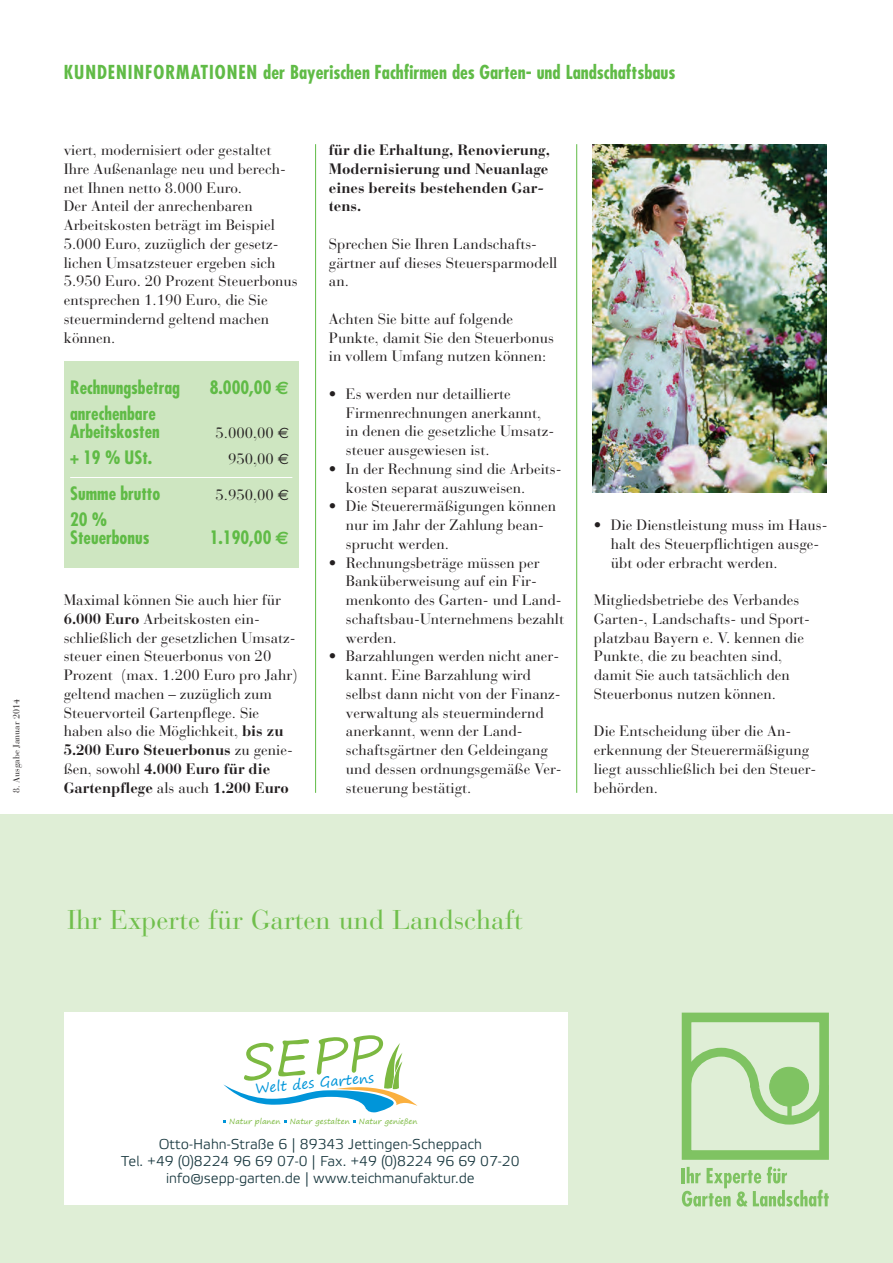
<style>
.page{position:relative;width:893px;height:1263px;background:#fff}
.page>*{position:absolute;margin:0;border:0;box-sizing:border-box;transform-origin:0 0}
.t1{font:50.55px "Segoe Print";color:#7cb941}
.t2{font:27px "Bauer Bodoni";color:#70bf4c}
.t3{font:700 condensed 18.75px "Futura";color:#60bb46}
.t4{font:700 condensed 18px/18px "Futura";color:#60bb46}
.t5{font:15px/18.8px "Bauer Bodoni";color:#231f20}
.t6{font:700 15px/18.8px "Bauer Bodoni";color:#231f20}
.t7{font:300 14.25px/17.1px "Etelka";color:#19383f;text-align:center}
.t8{font:13.8px "Segoe Print";color:#0095d9}
.t9{font:9px "Bauer Bodoni";color:#231f20}
.t10{font:7.65px "Segoe Print";color:#7cb941}
.s1{font-family:"Euro Sans";font-stretch:normal}
.s2{font-family:"Euro Sans"}
.s3{font-weight:700}
</style>
<div class="page">
<div style="left:0;top:815px;width:893px;height:448px;background:#dfeed6"></div>
<div style="left:64px;top:1012px;width:503px;height:193px;background:#fff"></div>
<div style="left:682px;top:1012px;width:147px;height:148px;border:10px solid #7fc362"></div>
<svg style="left:682px;top:1012px;width:147px;height:117px"></svg>
<svg style="left:682px;top:1167px;width:147px;height:39px"></svg>
<hr style="left:576px;top:144px;width:1px;height:649px;background:#60bb46">
<img style="left:592px;top:144px;width:234px;height:349px">
<hr style="left:315px;top:144px;width:1px;height:649px;background:#60bb46">
<div style="left:64px;top:361px;width:235px;height:207px;background:#cee6c1"></div>
<hr style="left:70px;top:477px;width:222px;height:1px;background:#fff">
<svg style="left:223px;top:1043px;width:194px;height:70px"></svg>
<p class="t9" style="left:11px;top:793px;width:95px;rotate:-90deg">8. Ausgabe Januar 2014</p>
<p class="t3" style="left:64px;top:60px;width:613px">KUNDENINFORMATIONEN der Bayerischen Fachfirmen des Garten- und Landschaftsbaus</p>
<p class="t5" style="left:64px;top:141px;width:235px">viert, modernisiert oder gestaltet<br>Ihre Außenanlage neu und berech&shy;net Ihnen netto 8.000 Euro.<br>Der Anteil der anrechenbaren<br>Arbeitskosten beträgt im Beispiel<br>5.000 Euro, zuzüglich der gesetz&shy;lichen Umsatzsteuer ergeben sich<br>5.950 Euro. 20 Prozent Steuerbonus entsprechen 1.190 Euro, die Sie steuermindernd geltend machen können.</p>
<p class="t4" style="left:70px;top:378px;width:111px">Rechnungsbetrag</p>
<p class="t4" style="left:210px;top:378px;width:81px">8.000,00 <span class="s1">€</span></p>
<p class="t4" style="left:70px;top:404px;width:91px">anrechenbare<br>Arbeitskosten</p>
<p class="t5" style="left:216px;top:424px;width:75px">5.000,00 <span class="s2">€</span></p>
<p class="t4" style="left:70px;top:449px;width:84px">+ 19 % USt.</p>
<p class="t5" style="left:228px;top:450px;width:63px">950,00 <span class="s2">€</span></p>
<p class="t4" style="left:70px;top:484px;width:92px">Summe brutto</p>
<p class="t5" style="left:216px;top:485px;width:75px">5.950,00 <span class="s2">€</span></p>
<p class="t4" style="left:70px;top:510px;width:81px">20 %<br>Steuerbonus</p>
<p class="t4" style="left:210px;top:528px;width:81px">1.190,00 <span class="s1">€</span></p>
<p class="t5" style="left:64px;top:591px;width:236px">Maximal können Sie auch hier für<br><span class="s3">6.000 Euro</span> Arbeitskosten ein&shy;schließlich der gesetzlichen Umsatz&shy;steuer einen Steuerbonus von 20<br>Prozent (max. 1.200 Euro pro Jahr) geltend machen – zuzüglich zum<br>Steuervorteil Gartenpflege. Sie haben also die Möglichkeit, <span class="s3">bis zu<br>5.200 Euro Steuerbonus</span> zu genie&shy;ßen, sowohl <span class="s3">4.000 Euro für die<br>Gartenpflege</span> als auch <span class="s3">1.200 Euro</span></p>
<p class="t6" style="left:329px;top:141px;width:223px">für die Erhaltung, Renovierung,<br>Modernisierung und Neuanlage eines bereits bestehenden Gar&shy;tens.</p>
<p class="t5" style="left:329px;top:234px;width:230px">Sprechen Sie Ihren Landschafts&shy;gärtner auf dieses Steuersparmodell an.</p>
<p class="t5" style="left:329px;top:309px;width:227px">Achten Sie bitte auf folgende<br>Punkte, damit Sie den Steuerbonus in vollem Umfang nutzen können:</p>
<p class="t5" style="left:346px;top:384px;width:210px;text-indent:-17px">• Es werden nur detaillierte<br>Firmenrechnungen anerkannt, in denen die gesetzliche Umsatz&shy;steuer ausgewiesen ist.</p>
<p class="t5" style="left:346px;top:459px;width:217px;text-indent:-17px">• In der Rechnung sind die Arbeits&shy;kosten separat auszuweisen.</p>
<p class="t5" style="left:346px;top:497px;width:212px;text-indent:-17px">• Die Steuerermäßigungen können nur im Jahr der Zahlung bean&shy;sprucht werden.</p>
<p class="t5" style="left:346px;top:553px;width:220px;text-indent:-17px">• Rechnungsbeträge müssen per<br>Banküberweisung auf ein Fir&shy;menkonto des Garten- und Land&shy;schaftsbau-Unternehmens bezahlt werden.</p>
<p class="t5" style="left:346px;top:647px;width:217px;text-indent:-17px">• Barzahlungen werden nicht aner&shy;kannt. Eine Barzahlung wird selbst dann nicht von der Finanz&shy;verwaltung als steuermindernd anerkannt, wenn der Land&shy;schaftsgärtner den Geldeingang und dessen ordnungsgemäße Ver&shy;steuerung bestätigt.</p>
<p class="t5" style="left:611px;top:516px;width:218px;text-indent:-17px">• Die Dienstleistung muss im Haus&shy;halt des Steuerpflichtigen ausge&shy;übt oder erbracht werden.</p>
<p class="t5" style="left:594px;top:591px;width:218px">Mitgliedsbetriebe des Verbandes<br>Garten-, Landschafts- und Sport&shy;platzbau Bayern e. V. kennen die<br>Punkte, die zu beachten sind, damit Sie auch tatsächlich den<br>Steuerbonus nutzen können.</p>
<p class="t5" style="left:594px;top:722px;width:224px">Die Entscheidung über die An&shy;erkennung der Steuerermäßigung liegt ausschließlich bei den Steuer&shy;behörden.</p>
<h2 class="t2" style="left:67px;top:903px;width:457px">Ihr Experte für Garten und Landschaft</h2>
<h1 class="t1" style="left:244px;top:1009px;width:142px;rotate:2deg">SEPP</h1>
<p class="t8" style="left:254px;top:1076px;width:121px;rotate:-5deg">Welt des Gartens</p>
<p class="t10" style="left:229px;top:1114px;width:190px">Natur planen Natur gestalten Natur genießen</p>
<p class="t7" style="left:121px;top:1136px;width:400px">Otto-Hahn-Straße 6 | 89343 Jettingen-Scheppach<br>Tel. +49 (0)8224 96 69 07-0 | Fax. +49 (0)8224 96 69 07-20 info@sepp-garten.de | www.teichmanufaktur.de</p>
</div>
